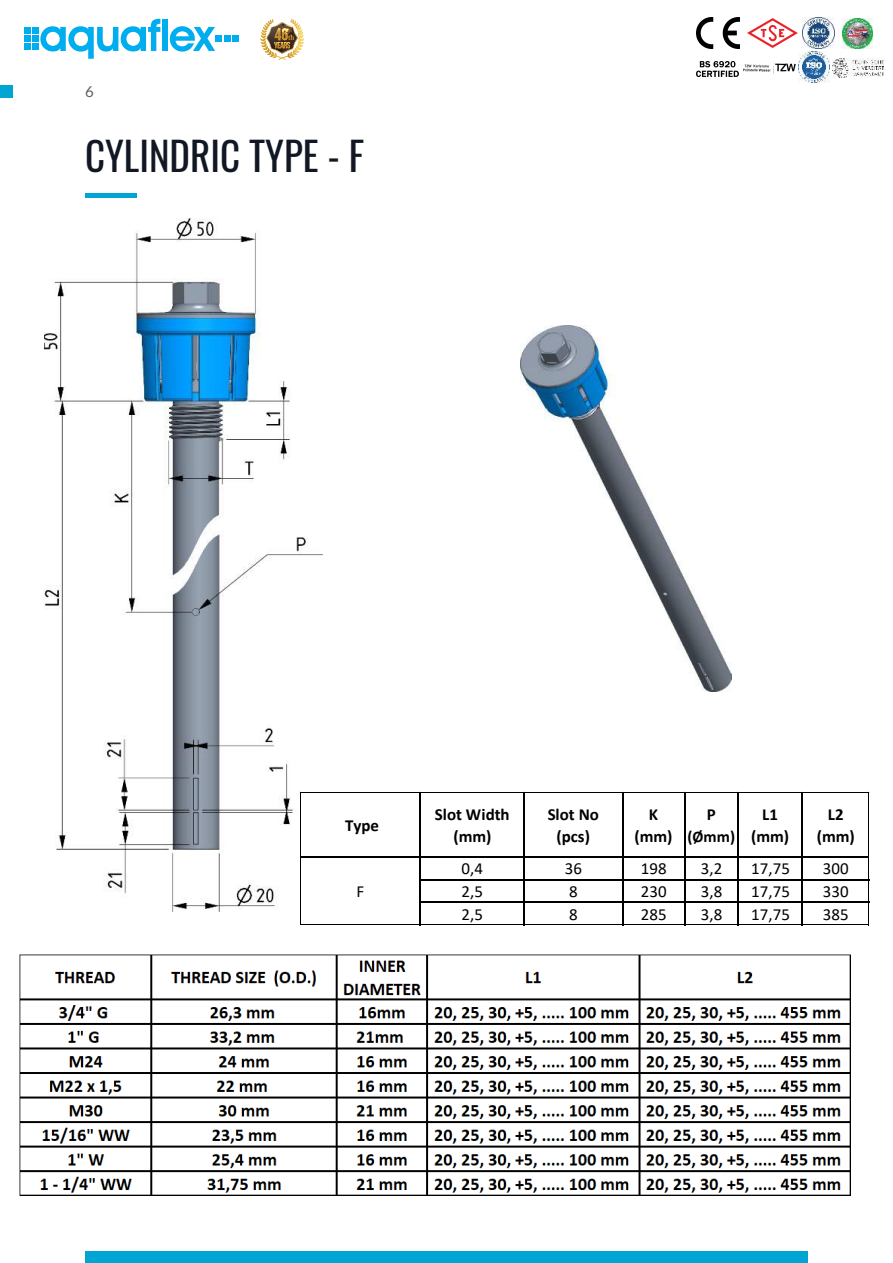
<style>
.page{position:relative;width:893px;height:1263px;background:#fff}
.page>*{position:absolute;margin:0;border:0;box-sizing:border-box;transform-origin:0 0}
.t1{font:39px "Oswald";color:#111824}
.t2{font:16.95px "Calibri";letter-spacing:.005em;color:#000}
.t3{font:700 16.95px/21.9px "Calibri";letter-spacing:-.005em;color:#000;text-align:center}
.t4{font:700 16.2px "Calibri";color:#000}
.t5{font:15px "Lato";color:#5d5d5d}
</style>
<div class="page">
<img style="left:19px;top:954px;width:831px;height:241px">
<img style="left:44px;top:218px;width:278px;height:693px">
<img style="left:521px;top:325px;width:211px;height:367px">
<div style="left:85px;top:1251px;width:723px;height:12px;background:#00a5d3"></div>
<div style="left:85px;top:193px;width:51px;height:5px;background:#00a5d3"></div>
<div style="left:0;top:85px;width:13px;height:12px;background:#00a5d3"></div>
<hr style="left:300px;top:792px;width:1px;height:133px;background:#000">
<hr style="left:420px;top:793px;width:1px;height:132px;background:#000">
<hr style="left:523px;top:793px;width:2px;height:132px;background:#000">
<hr style="left:622px;top:793px;width:1px;height:132px;background:#000">
<hr style="left:684px;top:793px;width:1px;height:132px;background:#000">
<hr style="left:738px;top:793px;width:1px;height:132px;background:#000">
<hr style="left:802px;top:793px;width:1px;height:132px;background:#000">
<hr style="left:868px;top:793px;width:1px;height:132px;background:#000">
<hr style="left:301px;top:792px;width:568px;height:1px;background:#000">
<hr style="left:301px;top:856px;width:568px;height:1px;background:#000">
<hr style="left:421px;top:879px;width:448px;height:1px;background:#000">
<hr style="left:421px;top:902px;width:448px;height:1px;background:#000">
<hr style="left:301px;top:924px;width:568px;height:1px;background:#000">
<img style="left:697px;top:18px;width:42px;height:30px">
<img style="left:843px;top:18px;width:30px;height:30px">
<img style="left:803px;top:17px;width:31px;height:32px">
<img style="left:747px;top:19px;width:50px;height:29px">
<img style="left:697px;top:61px;width:41px;height:16px">
<img style="left:744px;top:63px;width:51px;height:10px">
<img style="left:799px;top:52px;width:30px;height:30px">
<img style="left:832px;top:58px;width:51px;height:19px">
<svg style="left:40px;top:19px;width:120px;height:40px"></svg>
<div style="left:162px;top:19px;width:5px;height:32px;background:#00adee"></div>
<svg style="left:170px;top:26px;width:45px;height:26px"></svg>
<div style="left:24px;top:27px;width:6px;height:7px;background:#00adee"></div>
<div style="left:32px;top:27px;width:7px;height:7px;background:#00adee"></div>
<div style="left:24px;top:35px;width:6px;height:7px;background:#00adee"></div>
<div style="left:32px;top:35px;width:7px;height:7px;background:#00adee"></div>
<div style="left:24px;top:43px;width:6px;height:7px;background:#00adee"></div>
<div style="left:32px;top:43px;width:7px;height:7px;background:#00adee"></div>
<div style="left:215px;top:35px;width:7px;height:7px;background:#00adee"></div>
<div style="left:224px;top:35px;width:7px;height:7px;background:#00adee"></div>
<div style="left:232px;top:35px;width:7px;height:7px;background:#00adee"></div>
<svg style="left:260px;top:19px;width:44px;height:41px"></svg>
<p class="t5" style="left:85px;top:83px;width:10px">6</p>
<h1 class="t1" style="left:85px;top:121px;width:281px">CYLINDRIC TYPE - F</h1>
<p class="t3" style="left:345px;top:814px;width:35px">Type</p>
<p class="t3" style="left:435px;top:803px;width:76px">Slot Width (mm)</p>
<p class="t3" style="left:548px;top:803px;width:53px">Slot No (pcs)</p>
<p class="t3" style="left:634px;top:803px;width:40px">K (mm)</p>
<p class="t3" style="left:707px;top:804px;width:11px">P</p>
<p class="t4" style="left:687px;top:825px;width:49px">(Ømm)</p>
<p class="t3" style="left:751px;top:803px;width:40px">L1 (mm)</p>
<p class="t3" style="left:817px;top:803px;width:40px">L2 (mm)</p>
<p class="t2" style="left:356px;top:879px;width:9px">F</p>
<p class="t2" style="left:462px;top:857px;width:23px">0,4</p>
<p class="t2" style="left:565px;top:857px;width:19px">36</p>
<p class="t2" style="left:641px;top:857px;width:27px">198</p>
<p class="t2" style="left:701px;top:857px;width:23px">3,2</p>
<p class="t2" style="left:751px;top:857px;width:40px">17,75</p>
<p class="t2" style="left:823px;top:857px;width:27px">300</p>
<p class="t2" style="left:462px;top:880px;width:23px">2,5</p>
<p class="t2" style="left:569px;top:880px;width:10px">8</p>
<p class="t2" style="left:641px;top:880px;width:27px">230</p>
<p class="t2" style="left:701px;top:880px;width:23px">3,8</p>
<p class="t2" style="left:751px;top:880px;width:40px">17,75</p>
<p class="t2" style="left:823px;top:880px;width:27px">330</p>
<p class="t2" style="left:462px;top:902px;width:23px">2,5</p>
<p class="t2" style="left:569px;top:902px;width:10px">8</p>
<p class="t2" style="left:641px;top:902px;width:27px">285</p>
<p class="t2" style="left:701px;top:902px;width:23px">3,8</p>
<p class="t2" style="left:751px;top:902px;width:40px">17,75</p>
<p class="t2" style="left:823px;top:902px;width:27px">385</p>
</div>
